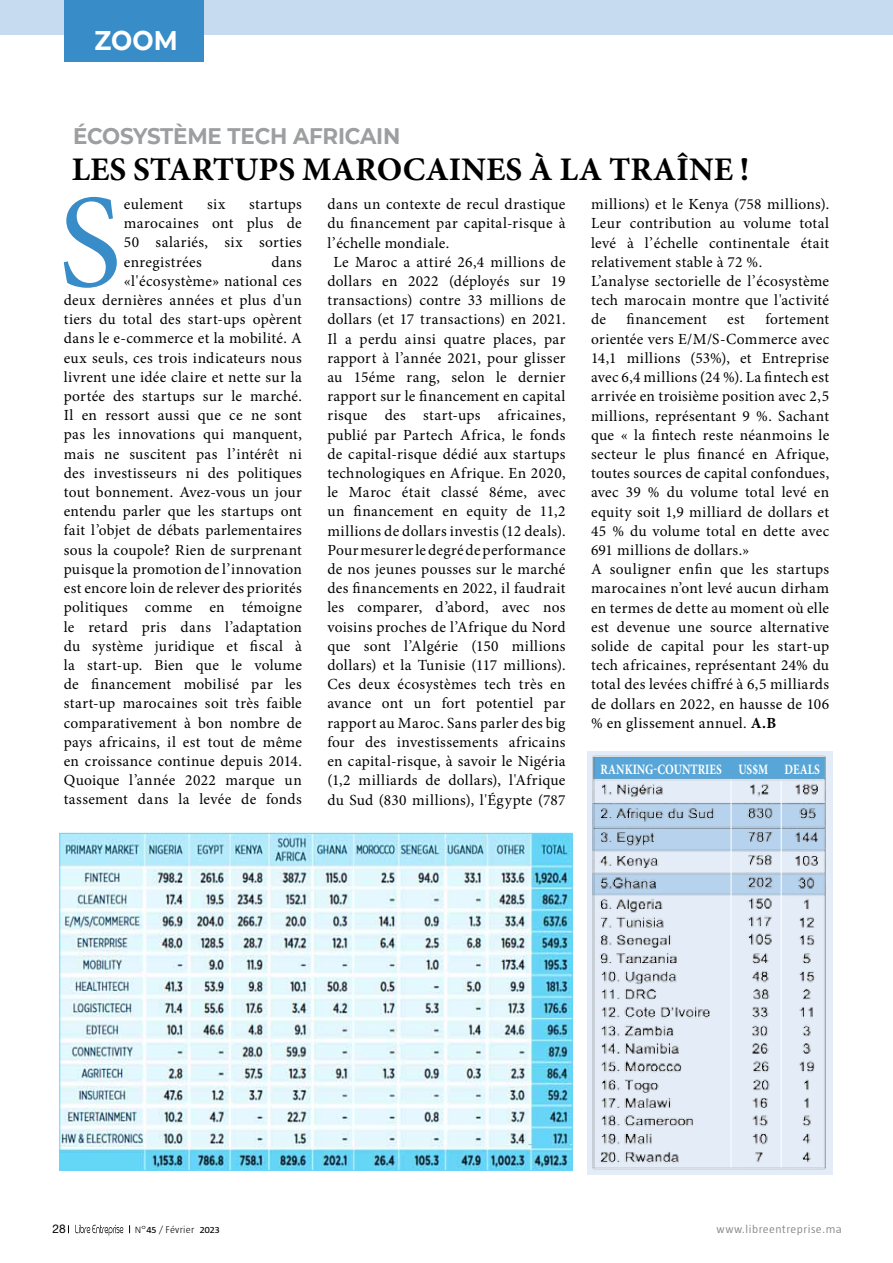
<style>
.page{position:relative;width:893px;height:1263px;background:#fff}
.page>*{position:absolute;margin:0;border:0;box-sizing:border-box;transform-origin:0 0}
.t1{font:133.65px "Minion Pro";color:#388cc7}
.t2{font:700 33px "Minion Pro";color:#000}
.t3{font:700 27px "Montserrat";color:#fff;scale:.93 1}
.t4{font:700 22.5px "Montserrat";letter-spacing:-.01em;color:#9c9e9f;scale:.95 1}
.t5{font:15.45px/19.2px "Minion Pro";letter-spacing:.02em;color:#000}
.t6{font:700 14.25px "Minion Pro";color:#fff;scale:.79 1}
.t7{font:12px "Helvetica Neue";color:#000}
.t8{font:300 11.4px "Taz";letter-spacing:.04em;color:#87888a;scale:1.11 1}
.t9{font:300 10.05px "Taz";letter-spacing:.02em;color:#000;scale:1.08 1}
.s1{font-weight:700}
.s2{font-size:9.3px}
.s3{font-weight:400;font-size:9.3px}
</style>
<div class="page">
<svg style="left:75px;top:1225px;width:48px;height:10px"></svg>
<div style="left:0;top:0;width:893px;height:34px;background:#c6dbef"></div>
<div style="left:64px;top:0;width:140px;height:62px;background:#388cc7"></div>
<img style="left:62px;top:835px;width:508px;height:333px">
<img style="left:588px;top:751px;width:242px;height:423px">
<hr style="left:731px;top:780px;width:1px;height:387px;background:#fff">
<hr style="left:781px;top:780px;width:1px;height:387px;background:#fff">
<h3 class="t3" style="left:95px;top:21px;width:91px">ZOO M</h3>
<h3 class="t4" style="left:73px;top:120px;width:346px">ÉCOSYSTÈME TECH AFRICAIN</h3>
<h2 class="t2" style="left:72px;top:146px;width:679px">LES STARTUPS MAROCAINES À LA TRAÎNE !</h2>
<h1 class="t1" style="left:58px;top:154px;width:65px">S</h1>
<p class="t5" style="left:124px;top:194px;width:61px">eulement</p>
<p class="t5" style="left:207px;top:194px;width:20px">six</p>
<p class="t5" style="left:124px;top:194px;width:179px;text-align:justify;text-indent:125px">startups marocaines ont plus de 50 salariés, six sorties enregistrées</p>
<p class="t5" style="left:64px;top:252px;width:240px;text-align:right">dans<br>«l'écosystème» national ces<br>deux dernières années et plus d'un tiers du total des start-ups opèrent dans le e-commerce et la mobilité. A eux seuls, ces trois indicateurs nous livrent une idée claire et nette sur la portée des startups sur le marché.<br>Il en ressort aussi que ce ne sont pas les innovations qui manquent, mais ne suscitent pas l’intérêt ni des investisseurs ni des politiques tout bonnement. Avez-vous un jour entendu parler que les startups ont fait l’objet de débats parlementaires sous la coupole? Rien de surprenant puisque la promotion de l’innovation est encore loin de relever des priorités politiques comme en témoigne le retard pris dans l’adaptation du système juridique et fiscal à la start-up. Bien que le volume de financement mobilisé par les start-up marocaines soit très faible comparativement à bon nombre de pays africains, il est tout de même en croissance continue depuis 2014.<br>Quoique l’année 2022 marque un tassement dans la levée de fonds</p>
<p class="t5" style="left:327px;top:195px;width:240px">dans un contexte de recul drastique</p>
<p class="t5" style="left:327px;top:214px;width:240px">du financement par capital-risque à</p>
<p class="t5" style="left:327px;top:233px;width:123px">l’échelle mondiale.</p>
<p class="t5" style="left:333px;top:252px;width:234px">Le Maroc a attiré 26,4 millions de</p>
<p class="t5" style="left:327px;top:271px;width:240px">dollars en 2022 (déployés sur 19</p>
<p class="t5" style="left:327px;top:291px;width:240px">transactions) contre 33 millions de</p>
<p class="t5" style="left:327px;top:310px;width:240px">dollars (et 17 transactions) en 2021.</p>
<p class="t5" style="left:327px;top:329px;width:240px">Il a perdu ainsi quatre places, par</p>
<p class="t5" style="left:327px;top:348px;width:240px">rapport à l’année 2021, pour glisser</p>
<p class="t5" style="left:327px;top:367px;width:240px">au 15éme rang, selon le dernier</p>
<p class="t5" style="left:327px;top:387px;width:240px">rapport sur le financement en capital</p>
<p class="t5" style="left:327px;top:406px;width:240px">risque des start-ups africaines,</p>
<p class="t5" style="left:327px;top:425px;width:240px">publié par Partech Africa, le fonds</p>
<p class="t5" style="left:327px;top:444px;width:240px">de capital-risque dédié aux startups</p>
<p class="t5" style="left:327px;top:463px;width:240px">technologiques en Afrique. En 2020,</p>
<p class="t5" style="left:327px;top:483px;width:240px">le Maroc était classé 8éme, avec</p>
<p class="t5" style="left:327px;top:502px;width:240px">un financement en equity de 11,2</p>
<p class="t5" style="left:327px;top:521px;width:240px">millions de dollars investis (12 deals).</p>
<p class="t5" style="left:327px;top:540px;width:240px">Pour mesurer le degré de performance</p>
<p class="t5" style="left:327px;top:560px;width:240px">de nos jeunes pousses sur le marché</p>
<p class="t5" style="left:327px;top:579px;width:240px">des financements en 2022, il faudrait</p>
<p class="t5" style="left:327px;top:598px;width:240px">les comparer, d’abord, avec nos</p>
<p class="t5" style="left:327px;top:617px;width:240px">voisins proches de l’Afrique du Nord</p>
<p class="t5" style="left:327px;top:636px;width:240px">que sont l’Algérie (150 millions</p>
<p class="t5" style="left:327px;top:656px;width:240px">dollars) et la Tunisie (117 millions).</p>
<p class="t5" style="left:327px;top:675px;width:240px">Ces deux écosystèmes tech très en</p>
<p class="t5" style="left:327px;top:694px;width:240px">avance ont un fort potentiel par</p>
<p class="t5" style="left:327px;top:713px;width:240px">rapport au Maroc. Sans parler des big</p>
<p class="t5" style="left:327px;top:732px;width:240px">four des investissements africains</p>
<p class="t5" style="left:327px;top:752px;width:240px">en capital-risque, à savoir le Nigéria</p>
<p class="t5" style="left:327px;top:771px;width:240px">(1,2 milliards de dollars), l'Afrique</p>
<p class="t5" style="left:327px;top:790px;width:240px">du Sud (830 millions), l'Égypte (787</p>
<p class="t5" style="left:591px;top:195px;width:240px">millions) et le Kenya (758 millions).<br>Leur contribution au volume total levé à l’échelle continentale était relativement stable à 72 %.<br>L’analyse sectorielle de l’écosystème tech marocain montre que l'activité de</p>
<p class="t5" style="left:591px;top:310px;width:240px;text-indent:174px">fortement orientée vers E/M/S-Commerce avec 14,1 millions (53%), et Entreprise avec 6,4 millions (24 %). La fintech est arrivée en troisième position avec 2,5 millions, représentant 9 %. Sachant que « la fintech reste néanmoins le secteur le plus financé en Afrique, toutes sources de capital confondues, avec 39 % du volume total levé en equity soit 1,9 milliard de dollars et 45 % du volume total en dette avec 691 millions de dollars.»<br>A souligner enfin que les startups marocaines n’ont levé aucun dirham en termes de dette au moment où elle est devenue une source alternative solide de capital pour les start-up tech africaines, représentant 24% du total des levées chiffré à 6,5 milliards de dollars en 2022, en hausse de 106 % en glissement annuel. <span class="s1">A.B</span></p>
<p class="t5" style="left:627px;top:310px;width:82px">financement</p>
<p class="t5" style="left:727px;top:310px;width:19px">est</p>
<p class="t6" style="left:601px;top:759px;width:279px">RANKING-COUNTRIES US$M DEALS</p>
<p class="t7" style="left:53px;top:1221px;width:15px">28</p>
<p class="t9" style="left:135px;top:1223px;width:80px"><span class="s2">N°</span><span class="s3">45</span> <span class="s2">/</span> Février <span class="s3">2023</span></p>
<p class="t8" style="left:717px;top:1223px;width:114px">www.libreentreprise.ma</p>
</div>
